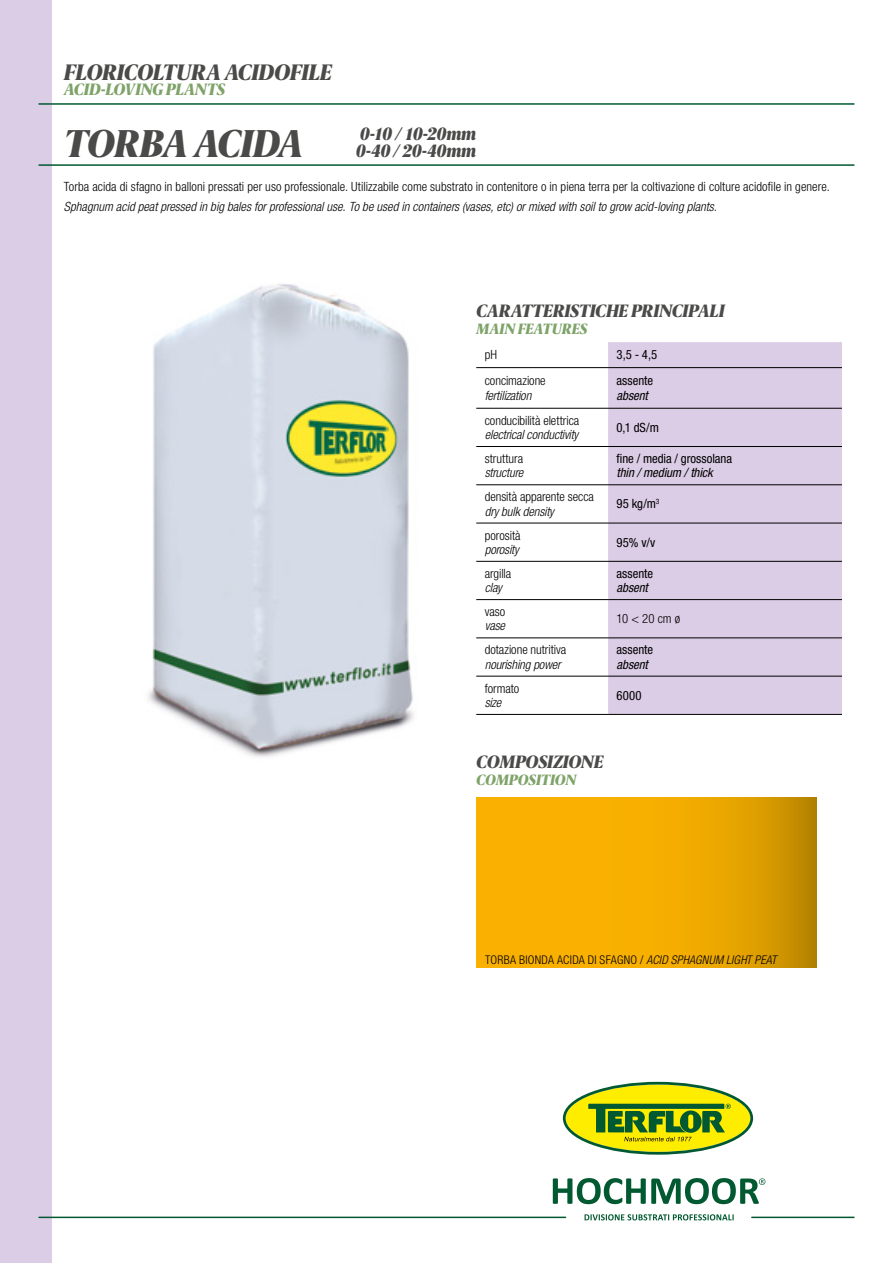
<style>
.page{position:relative;width:893px;height:1263px;background:#fff}
.page>*{position:absolute;margin:0;border:0;box-sizing:border-box;transform-origin:0 0}
.t1{font:italic 900 39px "Berlingske Serif Cn";letter-spacing:-.035em;color:#4a4a49}
.t2{font:italic 900 22.5px "Berlingske Serif Cn";letter-spacing:-.02em;color:#4a4a49}
.t3{font:italic 900 18px/16.5px "Berlingske Serif Cn";letter-spacing:-.02em;color:#4a4a49}
.t4{font:italic 900 16.5px "Berlingske Serif Cn";letter-spacing:-.015em;color:#7ea368}
.t5{font:italic 900 15px "Berlingske Serif Cn";letter-spacing:-.01em;color:#7ea368}
.t6{font:300 condensed 12.75px "Helvetica Neue LT Std";letter-spacing:.005em;color:#000}
.t7{font:italic 300 condensed 12.75px "Helvetica Neue LT Std";letter-spacing:-.005em;color:#000}
.t8{font:condensed 12.75px "Helvetica Neue LT Std";color:#000}
.t9{font:italic condensed 12.75px "Helvetica Neue LT Std";letter-spacing:-.005em;color:#000}
.t10{font:300 condensed 12px "Helvetica Neue LT Std";letter-spacing:.025em;color:#000}
.s1{font-style:italic}
</style>
<div class="page">
<div style="left:0;top:0;width:51px;height:1263px;background:#dccde6"></div>
<hr style="left:39px;top:103px;width:815px;height:2px;background:#005931">
<hr style="left:39px;top:164px;width:815px;height:2px;background:#005931">
<hr style="left:39px;top:1216px;width:527px;height:2px;background:#005931">
<svg style="left:563px;top:1082px;width:190px;height:73px"></svg>
<svg style="left:584px;top:1214px;width:150px;height:6px"></svg>
<svg style="left:553px;top:1178px;width:212px;height:26px"></svg>
<div style="left:608px;top:342px;width:234px;height:372px;background:#dccde6"></div>
<hr style="left:476px;top:367px;width:132px;height:1px;background:#000">
<hr style="left:608px;top:367px;width:234px;height:1px;background:#000">
<hr style="left:476px;top:408px;width:132px;height:1px;background:#000">
<hr style="left:608px;top:408px;width:234px;height:1px;background:#000">
<hr style="left:476px;top:446px;width:132px;height:1px;background:#000">
<hr style="left:608px;top:446px;width:234px;height:1px;background:#000">
<hr style="left:476px;top:484px;width:132px;height:1px;background:#000">
<hr style="left:608px;top:484px;width:234px;height:1px;background:#000">
<hr style="left:476px;top:523px;width:132px;height:1px;background:#000">
<hr style="left:608px;top:523px;width:234px;height:1px;background:#000">
<hr style="left:476px;top:561px;width:132px;height:1px;background:#000">
<hr style="left:608px;top:561px;width:234px;height:1px;background:#000">
<hr style="left:476px;top:599px;width:132px;height:1px;background:#000">
<hr style="left:608px;top:599px;width:234px;height:1px;background:#000">
<hr style="left:476px;top:638px;width:132px;height:1px;background:#000">
<hr style="left:608px;top:638px;width:234px;height:1px;background:#000">
<hr style="left:476px;top:676px;width:132px;height:1px;background:#000">
<hr style="left:608px;top:676px;width:234px;height:1px;background:#000">
<hr style="left:476px;top:714px;width:132px;height:1px;background:#000">
<hr style="left:608px;top:714px;width:234px;height:1px;background:#000">
<hr style="left:752px;top:1216px;width:102px;height:2px;background:#005931">
<img style="left:148px;top:283px;width:266px;height:474px">
<svg style="left:476px;top:798px;width:340px;height:170px;background:#eca800"></svg>
<h2 class="t2" style="left:64px;top:56px;width:270px">FLORICOLTURA ACIDOFILE</h2>
<p class="t4" style="left:64px;top:78px;width:163px">ACID-LOVING PLANTS</p>
<h1 class="t1" style="left:64px;top:117px;width:241px">TORBA ACIDA</h1>
<h3 class="t3" style="left:356px;top:126px;width:122px">0-10 / 10-20mm<br>0-40 / 20-40mm</h3>
<p class="t6" style="left:64px;top:179px;width:767px">Torba acida di sfagno in balloni pressati per uso professionale. Utilizzabile come substrato in contenitore o in piena terra per la coltivazione di colture acidofile in genere.</p>
<p class="t7" style="left:64px;top:199px;width:655px">Sphagnum acid peat pressed in big bales for professional use. To be used in containers (vases, etc) or mixed with soil to grow acid-loving plants.</p>
<h3 class="t3" style="left:476px;top:303px;width:250px">CARATTERISTICHE PRINCIPALI</h3>
<p class="t5" style="left:476px;top:318px;width:113px">MAIN FEATURES</p>
<p class="t6" style="left:485px;top:347px;width:14px">pH</p>
<p class="t8" style="left:617px;top:347px;width:42px">3,5 - 4,5</p>
<p class="t6" style="left:485px;top:373px;width:62px">concimazione</p>
<p class="t7" style="left:485px;top:388px;width:48px">fertilization</p>
<p class="t8" style="left:617px;top:373px;width:38px">assente</p>
<p class="t9" style="left:617px;top:388px;width:33px">absent</p>
<p class="t6" style="left:485px;top:413px;width:96px">conducibilità elettrica</p>
<p class="t7" style="left:485px;top:427px;width:95px">electrical conductivity</p>
<p class="t6" style="left:485px;top:451px;width:40px">struttura</p>
<p class="t7" style="left:485px;top:465px;width:40px">structure</p>
<p class="t6" style="left:485px;top:489px;width:111px">densità apparente secca</p>
<p class="t7" style="left:485px;top:504px;width:71px">dry bulk density</p>
<p class="t6" style="left:485px;top:528px;width:37px">porosità</p>
<p class="t7" style="left:485px;top:542px;width:36px">porosity</p>
<p class="t6" style="left:485px;top:566px;width:28px">argilla</p>
<p class="t7" style="left:485px;top:580px;width:19px">clay</p>
<p class="t6" style="left:485px;top:604px;width:22px">vaso</p>
<p class="t7" style="left:485px;top:619px;width:22px">vase</p>
<p class="t6" style="left:485px;top:643px;width:83px">dotazione nutritiva</p>
<p class="t7" style="left:485px;top:657px;width:77px">nourishing power</p>
<p class="t6" style="left:485px;top:681px;width:36px">formato</p>
<p class="t7" style="left:485px;top:695px;width:18px">size</p>
<p class="t8" style="left:617px;top:420px;width:44px">0,1 dS/m</p>
<p class="t8" style="left:617px;top:451px;width:117px">fine / media / grossolana</p>
<p class="t9" style="left:617px;top:465px;width:98px">thin / medium / thick</p>
<p class="t8" style="left:617px;top:497px;width:44px">95 kg/m<sup>3</sup></p>
<p class="t8" style="left:617px;top:535px;width:40px">95% v/v</p>
<p class="t8" style="left:617px;top:566px;width:38px">assente</p>
<p class="t9" style="left:617px;top:580px;width:33px">absent</p>
<p class="t6" style="left:617px;top:611px;width:65px">10 &lt; 20 cm ø</p>
<p class="t8" style="left:617px;top:642px;width:38px">assente</p>
<p class="t9" style="left:617px;top:657px;width:33px">absent</p>
<p class="t8" style="left:617px;top:688px;width:27px">6000</p>
<h3 class="t3" style="left:476px;top:754px;width:129px">COMPOSIZIONE</h3>
<p class="t5" style="left:476px;top:769px;width:102px">COMPOSITION</p>
<p class="t10" style="left:485px;top:952px;width:293px">TORBA BIONDA ACIDA DI SFAGNO / <span class="s1">ACID SPHAGNUM LIGHT PEAT</span></p>
</div>
